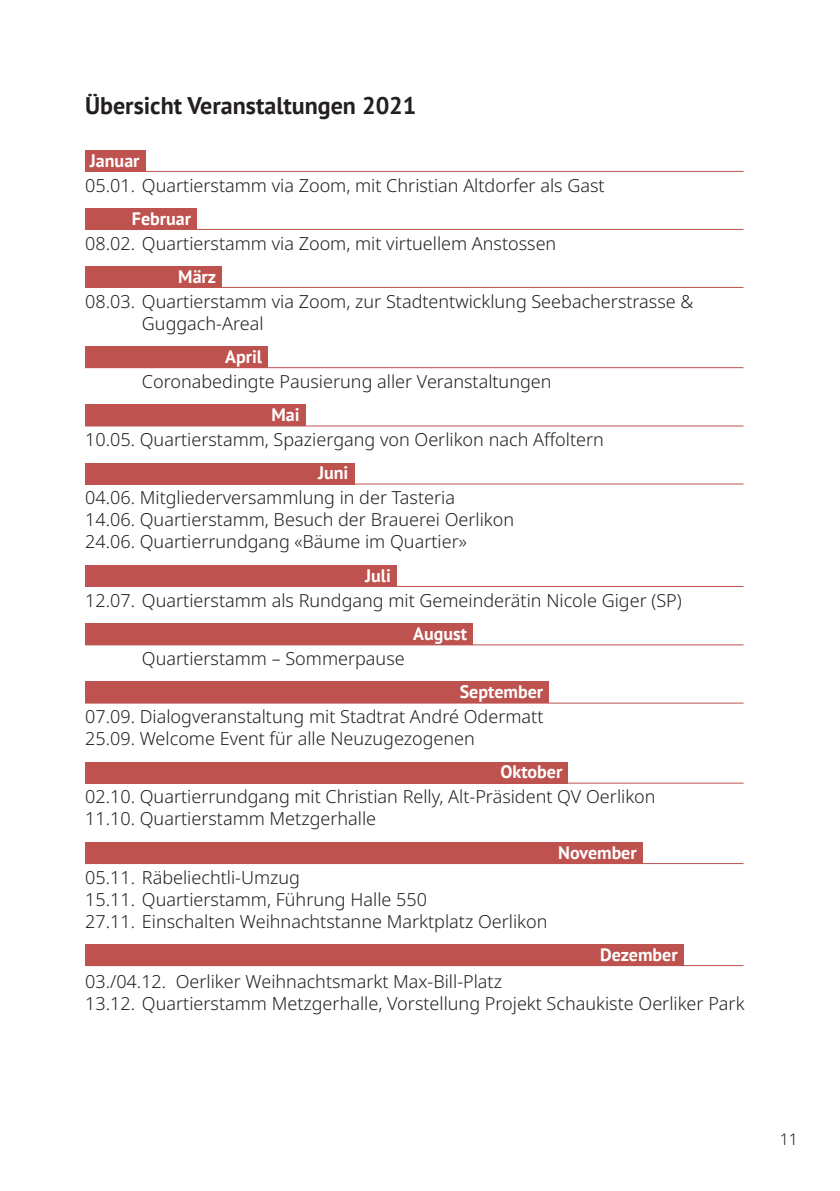
<style>
.page{position:relative;width:840px;height:1191px;background:#fff}
.page>*{position:absolute;margin:0;border:0;box-sizing:border-box;transform-origin:0 0}
.t1{font:700 24px "PT Sans";color:#231f20}
.t2{font:300 18px/22px "Noto Sans";color:#231f20}
.t3{font:700 18px "PT Sans";color:#fff}
.t4{font:300 16px "Noto Sans";color:#231f20}
.s1{color:#fff}
</style>
<div class="page">
<hr style="left:85px;top:171px;width:658px;height:1px;background:#bd524f">
<div style="left:85px;top:150px;width:60px;height:22px;background:#bd524f"></div>
<hr style="left:85px;top:229px;width:658px;height:1px;background:#bd524f">
<div style="left:85px;top:208px;width:112px;height:22px;background:#bd524f"></div>
<hr style="left:85px;top:287px;width:658px;height:1px;background:#bd524f">
<div style="left:85px;top:266px;width:136px;height:22px;background:#bd524f"></div>
<hr style="left:85px;top:367px;width:658px;height:1px;background:#bd524f">
<div style="left:85px;top:346px;width:183px;height:21px;background:#bd524f"></div>
<hr style="left:85px;top:426px;width:658px;height:1px;background:#bd524f">
<div style="left:85px;top:404px;width:220px;height:22px;background:#bd524f"></div>
<hr style="left:85px;top:484px;width:658px;height:1px;background:#bd524f">
<div style="left:85px;top:463px;width:269px;height:21px;background:#bd524f"></div>
<hr style="left:85px;top:586px;width:658px;height:1px;background:#bd524f">
<div style="left:85px;top:565px;width:311px;height:21px;background:#bd524f"></div>
<hr style="left:85px;top:644px;width:658px;height:1px;background:#bd524f">
<div style="left:85px;top:623px;width:387px;height:22px;background:#bd524f"></div>
<hr style="left:85px;top:703px;width:658px;height:1px;background:#bd524f">
<div style="left:85px;top:681px;width:463px;height:22px;background:#bd524f"></div>
<hr style="left:85px;top:783px;width:658px;height:1px;background:#bd524f">
<div style="left:85px;top:762px;width:482px;height:21px;background:#bd524f"></div>
<hr style="left:85px;top:863px;width:658px;height:1px;background:#bd524f">
<div style="left:85px;top:842px;width:557px;height:21px;background:#bd524f"></div>
<hr style="left:85px;top:965px;width:658px;height:1px;background:#bd524f">
<div style="left:85px;top:944px;width:598px;height:21px;background:#bd524f"></div>
<h1 class="t1" style="left:85px;top:90px;width:333px">Übersicht Veranstaltungen 2021</h1>
<p class="t3" style="left:90px;top:148px;width:51px">Januar</p>
<p class="t2" style="left:85px;top:175px;width:520px">05.01. Quartierstamm via Zoom, mit Christian Altdorfer als Gast</p>
<p class="t3" style="left:132px;top:206px;width:61px">Februar</p>
<p class="t2" style="left:85px;top:233px;width:472px">08.02. Quartierstamm via Zoom, mit virtuellem Anstossen</p>
<p class="t3" style="left:178px;top:264px;width:39px">März</p>
<p class="t2" style="left:142px;top:291px;width:552px;text-indent:-57px">08.03. Quartierstamm via Zoom, zur Stadtentwicklung Seebacherstrasse &amp;<br>Guggach-Areal</p>
<p class="t3" style="left:225px;top:344px;width:39px">April</p>
<p class="t2" style="left:85px;top:371px;width:467px"><span class="s1">01.04.</span> Coronabedingte Pausierung aller Veranstaltungen</p>
<p class="t3" style="left:271px;top:403px;width:30px">Mai</p>
<p class="t2" style="left:85px;top:429px;width:520px">10.05. Quartierstamm, Spaziergang von Oerlikon nach Affoltern</p>
<p class="t3" style="left:318px;top:461px;width:32px">Juni</p>
<p class="t2" style="left:85px;top:487px;width:430px">04.06. Mitgliederversammlung in der Tasteria<br>14.06. Quartierstamm, Besuch der Brauerei Oerlikon<br>24.06. Quartierrundgang «Bäume im Quartier»</p>
<p class="t3" style="left:365px;top:563px;width:27px">Juli</p>
<p class="t2" style="left:85px;top:589px;width:598px">12.07. Quartierstamm als Rundgang mit Gemeinderätin Nicole Giger (SP)</p>
<p class="t3" style="left:413px;top:621px;width:55px">August</p>
<p class="t2" style="left:142px;top:648px;width:264px">Quartierstamm – Sommerpause</p>
<p class="t3" style="left:459px;top:680px;width:85px">September</p>
<p class="t2" style="left:85px;top:706px;width:459px">07.09. Dialogveranstaltung mit Stadtrat André Odermatt<br>25.09. Welcome Event für alle Neuzugezogenen</p>
<p class="t3" style="left:500px;top:760px;width:63px">Oktober</p>
<p class="t2" style="left:85px;top:786px;width:571px">02.10. Quartierrundgang mit Christian Relly, Alt-Präsident QV Oerlikon<br>11.10. Quartierstamm Metzgerhalle</p>
<p class="t3" style="left:558px;top:840px;width:80px">November</p>
<p class="t2" style="left:85px;top:866px;width:463px">05.11. Räbeliechtli-Umzug<br>15.11. Quartierstamm, Führung Halle 550<br>27.11. Einschalten Weihnachtstanne Marktplatz Oerlikon</p>
<p class="t3" style="left:599px;top:942px;width:79px">Dezember</p>
<p class="t2" style="left:85px;top:970px;width:660px">03./04.12. Oerliker Weihnachtsmarkt Max-Bill-Platz<br>13.12. Quartierstamm Metzgerhalle, Vorstellung Projekt Schaukiste Oerliker Park</p>
<p class="t4" style="left:779px;top:1128px;width:20px">11</p>
</div>
